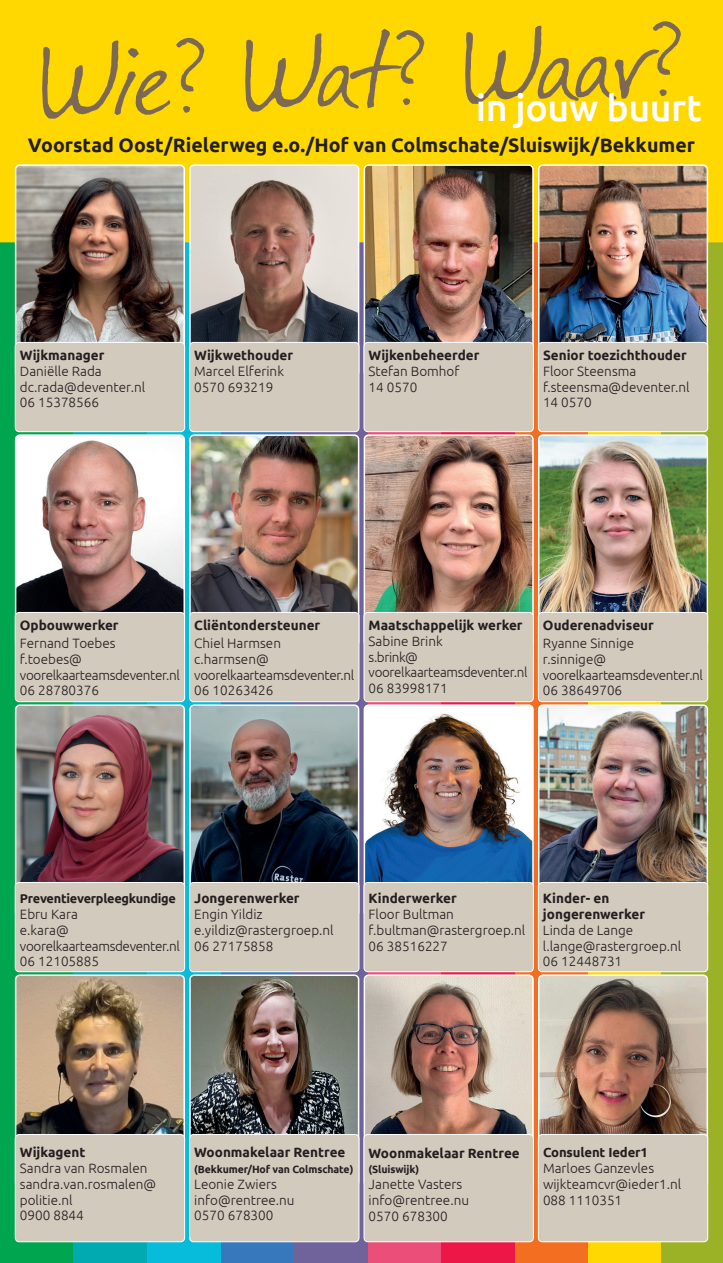
<style>
.page{position:relative;width:723px;height:1263px;background:#fff}
.page>*{position:absolute;margin:0;border:0;box-sizing:border-box;transform-origin:0 0}
.t1{font:500 37.5px "Ubuntu";letter-spacing:-.01em;color:#fff}
.t2{font:700 19.5px "Ubuntu";color:#231f20}
.t3{font:300 13.5px/15.8px "Ubuntu";color:#231f20}
.t4{font:700 13.5px/15.8px "Ubuntu";color:#231f20}
.t5{font:300 13.5px/15.8px "Ubuntu";letter-spacing:-.025em;color:#231f20}
.t6{font:700 13.2px "Ubuntu";letter-spacing:-.01em;color:#231f20}
.t7{font:700 12.75px "Ubuntu";letter-spacing:-.02em;color:#231f20}
.t8{font:700 10.5px "Ubuntu";letter-spacing:-.01em;color:#231f20}
</style>
<div class="page">
<div style="left:0;top:0;width:74px;height:1263px;background:#00a54f"></div>
<svg style="left:74px;top:432px;width:73px;height:831px;background:#08acb2"></svg>
<div style="left:147px;top:0;width:74px;height:1263px;background:#07bbda"></div>
<svg style="left:221px;top:432px;width:73px;height:831px;background:#3d7cbf"></svg>
<svg style="left:294px;top:242px;width:74px;height:1021px;background:#8276a8"></svg>
<svg style="left:368px;top:432px;width:73px;height:831px;background:#eb547d"></svg>
<svg style="left:441px;top:432px;width:74px;height:831px;background:#ed1e4d"></svg>
<div style="left:515px;top:0;width:74px;height:1263px;background:#f36e21"></div>
<svg style="left:588px;top:432px;width:74px;height:831px;background:#fdd80a"></svg>
<div style="left:662px;top:0;width:61px;height:1263px;background:#9cb226"></div>
<div style="left:0;top:0;width:723px;height:242px;background:#ffd801"></div>
<svg style="left:42px;top:21px;width:639px;height:98px;background:#ebc70d"></svg>
<img style="left:18px;top:977px;width:164px;height:157px">
<div style="left:15px;top:974px;width:170px;height:213px;border:2px solid #fff;border-radius:4px"></div>
<div style="left:15px;top:1134px;width:170px;height:108px;background:#d3cabe;border-radius:4px"></div>
<div style="left:15px;top:1134px;width:170px;height:108px;border:1px solid #fff;border-radius:4px"></div>
<img style="left:364px;top:975px;width:167px;height:159px">
<div style="left:364px;top:974px;width:170px;height:213px;border:2px solid #fff;border-radius:4px"></div>
<div style="left:364px;top:1134px;width:169px;height:108px;background:#d3cabe;border-radius:4px"></div>
<div style="left:364px;top:1134px;width:170px;height:108px;border:1px solid #fff;border-radius:4px"></div>
<img style="left:18px;top:167px;width:164px;height:175px">
<div style="left:15px;top:164px;width:170px;height:213px;border:2px solid #fff;border-radius:4px"></div>
<div style="left:15px;top:342px;width:170px;height:90px;background:#d3cabe;border-radius:4px"></div>
<div style="left:15px;top:342px;width:170px;height:90px;border:1px solid #fff;border-radius:4px"></div>
<img style="left:192px;top:165px;width:167px;height:177px">
<div style="left:189px;top:164px;width:170px;height:213px;border:2px solid #fff;border-radius:4px"></div>
<div style="left:190px;top:342px;width:169px;height:90px;background:#d3cabe;border-radius:4px"></div>
<div style="left:189px;top:342px;width:170px;height:90px;border:1px solid #fff;border-radius:4px"></div>
<img style="left:541px;top:707px;width:164px;height:175px">
<div style="left:538px;top:704px;width:170px;height:213px;border:2px solid #fff;border-radius:4px"></div>
<div style="left:538px;top:882px;width:170px;height:90px;background:#d3cabe;border-radius:4px"></div>
<div style="left:538px;top:882px;width:170px;height:90px;border:1px solid #fff;border-radius:4px"></div>
<img style="left:192px;top:975px;width:167px;height:159px">
<div style="left:189px;top:974px;width:170px;height:213px;border:2px solid #fff;border-radius:4px"></div>
<div style="left:190px;top:1134px;width:169px;height:108px;background:#d3cabe;border-radius:4px"></div>
<div style="left:189px;top:1134px;width:170px;height:108px;border:1px solid #fff;border-radius:4px"></div>
<img style="left:192px;top:705px;width:167px;height:177px">
<div style="left:189px;top:704px;width:170px;height:213px;border:2px solid #fff;border-radius:4px"></div>
<div style="left:190px;top:882px;width:169px;height:90px;background:#d3cabe;border-radius:4px"></div>
<div style="left:189px;top:882px;width:170px;height:90px;border:1px solid #fff;border-radius:4px"></div>
<img style="left:364px;top:165px;width:167px;height:177px">
<div style="left:364px;top:164px;width:170px;height:213px;border:2px solid #fff;border-radius:4px"></div>
<div style="left:364px;top:342px;width:169px;height:90px;background:#d3cabe;border-radius:4px"></div>
<div style="left:364px;top:342px;width:170px;height:90px;border:1px solid #fff;border-radius:4px"></div>
<img style="left:541px;top:167px;width:164px;height:175px">
<div style="left:538px;top:164px;width:170px;height:213px;border:2px solid #fff;border-radius:4px"></div>
<div style="left:538px;top:342px;width:170px;height:90px;background:#d3cabe;border-radius:4px"></div>
<div style="left:538px;top:342px;width:170px;height:90px;border:1px solid #fff;border-radius:4px"></div>
<img style="left:364px;top:705px;width:167px;height:177px">
<div style="left:364px;top:704px;width:170px;height:213px;border:2px solid #fff;border-radius:4px"></div>
<div style="left:364px;top:882px;width:169px;height:90px;background:#d3cabe;border-radius:4px"></div>
<div style="left:364px;top:882px;width:170px;height:90px;border:1px solid #fff;border-radius:4px"></div>
<img style="left:541px;top:977px;width:164px;height:157px">
<div style="left:538px;top:974px;width:170px;height:213px;border:2px solid #fff;border-radius:4px"></div>
<div style="left:538px;top:1134px;width:170px;height:108px;background:#d3cabe;border-radius:4px"></div>
<div style="left:538px;top:1134px;width:170px;height:108px;border:1px solid #fff;border-radius:4px"></div>
<img style="left:18px;top:437px;width:164px;height:175px">
<div style="left:15px;top:434px;width:170px;height:213px;border:2px solid #fff;border-radius:4px"></div>
<div style="left:15px;top:612px;width:170px;height:90px;background:#d3cabe;border-radius:4px"></div>
<div style="left:15px;top:612px;width:170px;height:90px;border:1px solid #fff;border-radius:4px"></div>
<img style="left:192px;top:435px;width:167px;height:177px">
<div style="left:189px;top:434px;width:170px;height:213px;border:2px solid #fff;border-radius:4px"></div>
<div style="left:190px;top:612px;width:169px;height:90px;background:#d3cabe;border-radius:4px"></div>
<div style="left:189px;top:612px;width:170px;height:90px;border:1px solid #fff;border-radius:4px"></div>
<img style="left:364px;top:435px;width:167px;height:177px">
<div style="left:364px;top:434px;width:170px;height:213px;border:2px solid #fff;border-radius:4px"></div>
<div style="left:364px;top:612px;width:169px;height:90px;background:#d3cabe;border-radius:4px"></div>
<div style="left:364px;top:612px;width:170px;height:90px;border:1px solid #fff;border-radius:4px"></div>
<img style="left:18px;top:707px;width:164px;height:175px">
<div style="left:15px;top:704px;width:170px;height:213px;border:2px solid #fff;border-radius:4px"></div>
<div style="left:15px;top:882px;width:170px;height:90px;background:#d3cabe;border-radius:4px"></div>
<div style="left:15px;top:882px;width:170px;height:90px;border:1px solid #fff;border-radius:4px"></div>
<img style="left:541px;top:437px;width:164px;height:175px">
<div style="left:538px;top:434px;width:170px;height:213px;border:2px solid #fff;border-radius:4px"></div>
<div style="left:538px;top:612px;width:170px;height:90px;background:#d3cabe;border-radius:4px"></div>
<div style="left:538px;top:612px;width:170px;height:90px;border:1px solid #fff;border-radius:4px"></div>
<h1 class="t1" style="left:476px;top:84px;width:227px">in jouw buurt</h1>
<h2 class="t2" style="left:28px;top:133px;width:668px">Voorstad Oost/Rielerweg e.o./Hof van Colmschate/Sluiswijk/Bekkumer</h2>
<p class="t4" style="left:20px;top:347px;width:86px">Wijkmanager</p>
<p class="t3" style="left:20px;top:363px;width:127px">Daniëlle Rada dc.rada@deventer.nl<br>06 15378566</p>
<p class="t4" style="left:194px;top:347px;width:100px">Wijkwethouder</p>
<p class="t3" style="left:194px;top:363px;width:91px">Marcel Elferink<br>0570 693219</p>
<p class="t4" style="left:369px;top:347px;width:112px">Wijkenbeheerder</p>
<p class="t3" style="left:369px;top:363px;width:92px">Stefan Bomhof<br>14 0570</p>
<p class="t4" style="left:543px;top:347px;width:145px">Senior toezichthouder</p>
<p class="t3" style="left:543px;top:363px;width:148px">Floor Steensma f.steensma@deventer.nl<br>14 0570</p>
<p class="t4" style="left:20px;top:617px;width:100px">Opbouwwerker</p>
<p class="t5" style="left:20px;top:635px;width:162px">Fernand Toebes f.toebes@ voorelkaarteamsdeventer.nl<br>06 28780376</p>
<p class="t4" style="left:194px;top:617px;width:127px">Cliëntondersteuner</p>
<p class="t3" style="left:194px;top:635px;width:162px">Chiel Harmsen c.harmsen@ voorelkaarteamsdeventer.nl<br>06 10263426</p>
<p class="t4" style="left:369px;top:617px;width:155px">Maatschappelijk werker</p>
<p class="t5" style="left:369px;top:633px;width:160px">Sabine Brink<br>s.brink@ voorelkaarteamsdeventer.nl<br>06 83998171</p>
<p class="t4" style="left:543px;top:617px;width:112px">Ouderenadviseur</p>
<p class="t3" style="left:543px;top:635px;width:162px">Ryanne Sinnige<br>r.sinnige@ voorelkaarteamsdeventer.nl<br>06 38649706</p>
<p class="t7" style="left:20px;top:891px;width:158px">Preventieverpleegkundige</p>
<p class="t5" style="left:20px;top:906px;width:162px">Ebru Kara<br>e.kara@ voorelkaarteamsdeventer.nl<br>06 12105885</p>
<p class="t4" style="left:194px;top:890px;width:107px">Jongerenwerker</p>
<p class="t3" style="left:194px;top:906px;width:141px">Engin Yildiz e.yildiz@rastergroep.nl<br>06 27175858</p>
<p class="t4" style="left:369px;top:890px;width:90px">Kinderwerker</p>
<p class="t3" style="left:369px;top:906px;width:158px">Floor Bultman f.bultman@rastergroep.nl<br>06 38516227</p>
<p class="t4" style="left:543px;top:890px;width:104px">Kinder- en jongerenwerker</p>
<p class="t3" style="left:543px;top:922px;width:140px">Linda de Lange l.lange@rastergroep.nl<br>06 12448731</p>
<p class="t4" style="left:20px;top:1144px;width:67px">Wijkagent</p>
<p class="t3" style="left:20px;top:1160px;width:138px">Sandra van Rosmalen sandra.van.rosmalen@ politie.nl<br>0900 8844</p>
<p class="t4" style="left:194px;top:1144px;width:153px">Woonmakelaar Rentree</p>
<p class="t8" style="left:194px;top:1163px;width:161px">(Bekkumer/Hof van Colmschate)</p>
<p class="t3" style="left:194px;top:1176px;width:102px">Leonie Zwiers info@rentree.nu<br>0570 678300</p>
<p class="t4" style="left:369px;top:1145px;width:153px">Woonmakelaar Rentree</p>
<p class="t8" style="left:369px;top:1163px;width:52px">(Sluiswijk)</p>
<p class="t3" style="left:369px;top:1176px;width:102px">Janette Vasters info@rentree.nu<br>0570 678300</p>
<p class="t6" style="left:543px;top:1144px;width:107px">Consulent Ieder1</p>
<p class="t3" style="left:543px;top:1160px;width:140px">Marloes Ganzevles wijkteamcvr@ieder1.nl<br>088 1110351</p>
</div>
